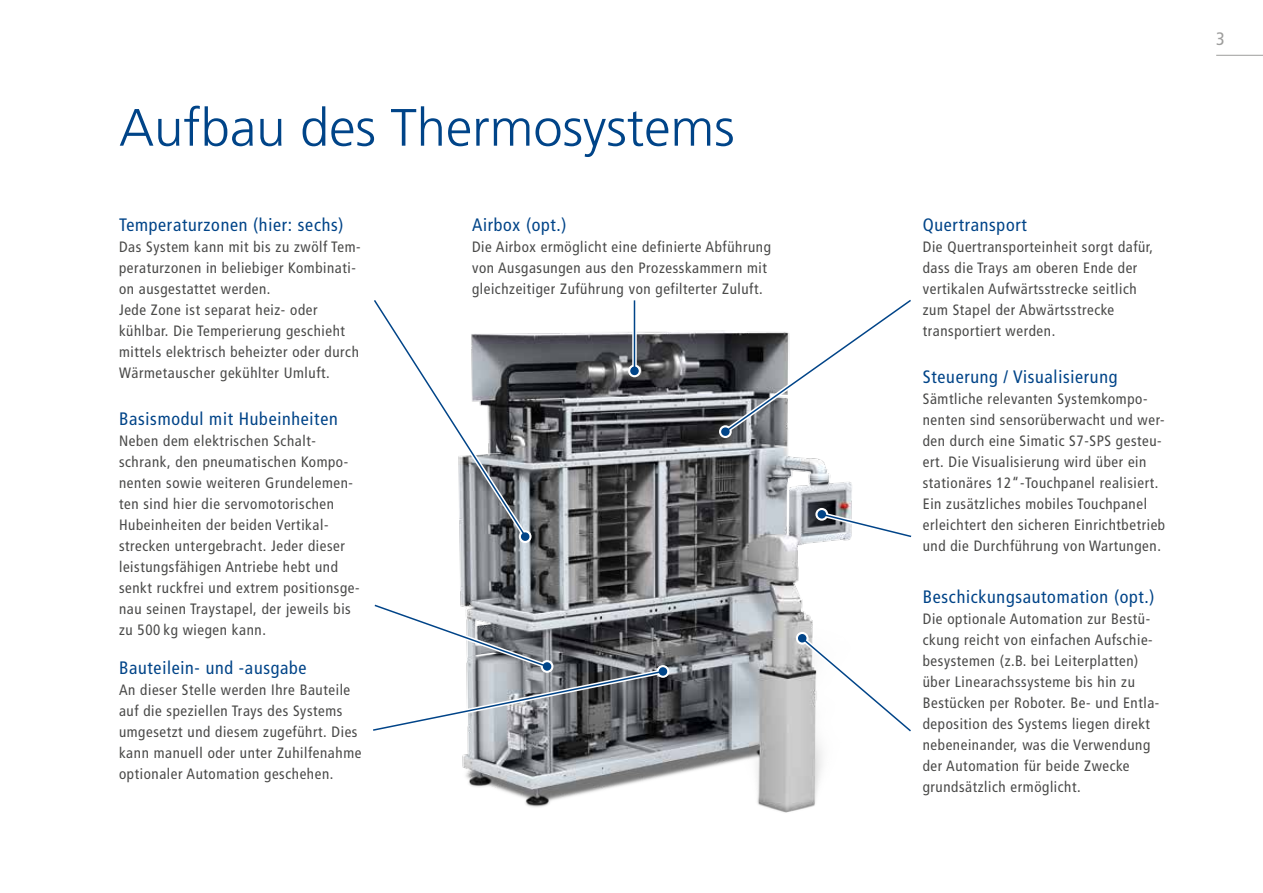
<style>
.page{position:relative;width:1263px;height:893px;background:#fff}
.page>*{position:absolute;margin:0;border:0;box-sizing:border-box;transform-origin:0 0}
.t1{font:300 52.5px "Frutiger LT";color:#048}
.t2{font:condensed 18px "Frutiger LT";letter-spacing:.04em;color:#048}
.t3{font:condensed 18px "Frutiger LT";color:#9d9d9c}
.t4{font:condensed 15px/21px "Frutiger LT";letter-spacing:.04em;color:#4a4a49}
</style>
<div class="page">
<img style="left:459px;top:332px;width:393px;height:481px">
<div style="left:519px;top:530px;width:12px;height:13px;background:#fff;border-radius:50%"></div>
<div style="left:657px;top:665px;width:12px;height:13px;background:#fff;border-radius:50%"></div>
<div style="left:632px;top:300px;width:5px;height:73px;background:#becfe0"></div>
<svg style="left:628px;top:365px;width:13px;height:12px"></svg>
<svg style="left:374px;top:300px;width:157px;height:242px"></svg>
<div style="left:521px;top:532px;width:8px;height:9px;background:#048;border-radius:50%"></div>
<hr style="left:634px;top:300px;width:1px;height:70px;background:#048">
<div style="left:630px;top:367px;width:9px;height:8px;background:#048;border-radius:50%"></div>
<svg style="left:719px;top:299px;width:192px;height:139px"></svg>
<div style="left:721px;top:427px;width:9px;height:9px;background:#048;border-radius:50%"></div>
<svg style="left:816px;top:509px;width:96px;height:33px"></svg>
<div style="left:817px;top:510px;width:9px;height:9px;background:#048;border-radius:50%"></div>
<svg style="left:795px;top:631px;width:116px;height:106px"></svg>
<div style="left:798px;top:634px;width:8px;height:8px;background:#048;border-radius:50%"></div>
<svg style="left:373px;top:600px;width:295px;height:135px"></svg>
<div style="left:659px;top:667px;width:8px;height:9px;background:#048;border-radius:50%"></div>
<hr style="left:1216px;top:55px;width:47px;height:1px;background:#9d9d9c">
<h1 class="t1" style="left:119px;top:98px;width:617px">Aufbau des Thermosystems</h1>
<p class="t2" style="left:119px;top:214px;width:226px">Temperaturzonen (hier: sechs)</p>
<p class="t4" style="left:119px;top:236px;width:243px">Das System kann mit bis zu zwölf Tem&shy;peraturzonen in beliebiger Kombinati&shy;on ausgestattet werden.<br>Jede Zone ist separat heiz- oder kühlbar. Die Temperierung geschieht mittels elektrisch beheizter oder durch Wärmetauscher gekühlter Umluft.</p>
<p class="t2" style="left:119px;top:408px;width:220px">Basismodul mit Hubeinheiten</p>
<p class="t4" style="left:119px;top:430px;width:242px">Neben dem elektrischen Schalt&shy;schrank, den pneumatischen Kompo&shy;nenten sowie weiteren Grundelemen&shy;ten sind hier die servomotorischen Hubeinheiten der beiden Vertikal&shy;strecken untergebracht. Jeder dieser leistungsfähigen Antriebe hebt und senkt ruckfrei und extrem positionsge&shy;nau seinen Traystapel, der jeweils bis zu 500 kg wiegen kann.</p>
<p class="t2" style="left:119px;top:658px;width:189px">Bauteilein- und -ausgabe</p>
<p class="t4" style="left:119px;top:680px;width:244px">An dieser Stelle werden Ihre Bauteile auf die speziellen Trays des Systems umgesetzt und diesem zugeführt. Dies kann manuell oder unter Zuhilfenahme optionaler Automation geschehen.</p>
<p class="t2" style="left:472px;top:214px;width:96px">Airbox (opt.)</p>
<p class="t4" style="left:472px;top:236px;width:300px">Die Airbox ermöglicht eine definierte Abführung von Ausgasungen aus den Prozesskammern mit gleichzeitiger Zuführung von gefilterter Zuluft.</p>
<p class="t3" style="left:1216px;top:28px;width:10px">3</p>
<p class="t2" style="left:923px;top:214px;width:105px">Quertransport</p>
<p class="t4" style="left:923px;top:236px;width:232px">Die Quertransporteinheit sorgt dafür, dass die Trays am oberen Ende der vertikalen Aufwärtsstrecke seitlich zum Stapel der Abwärtsstrecke transportiert werden.</p>
<p class="t2" style="left:923px;top:366px;width:196px">Steuerung / Visualisierung</p>
<p class="t4" style="left:923px;top:389px;width:244px">Sämtliche relevanten Systemkompo&shy;nenten sind sensorüberwacht und wer&shy;den durch eine Simatic S7-SPS gesteu&shy;ert. Die Visualisierung wird über ein stationäres 12“-Touchpanel realisiert.<br>Ein zusätzliches mobiles Touchpanel erleichtert den sicheren Einrichtbetrieb und die Durchführung von Wartungen.</p>
<p class="t2" style="left:923px;top:586px;width:233px">Beschickungsautomation (opt.)</p>
<p class="t4" style="left:923px;top:608px;width:238px">Die optionale Automation zur Bestü&shy;ckung reicht von einfachen Aufschie&shy;besystemen (z.B. bei Leiterplatten) über Linearachssysteme bis hin zu Bestücken per Roboter. Be- und Entla&shy;deposition des Systems liegen direkt nebeneinander, was die Verwendung der Automation für beide Zwecke grundsätzlich ermöglicht.</p>
</div>
